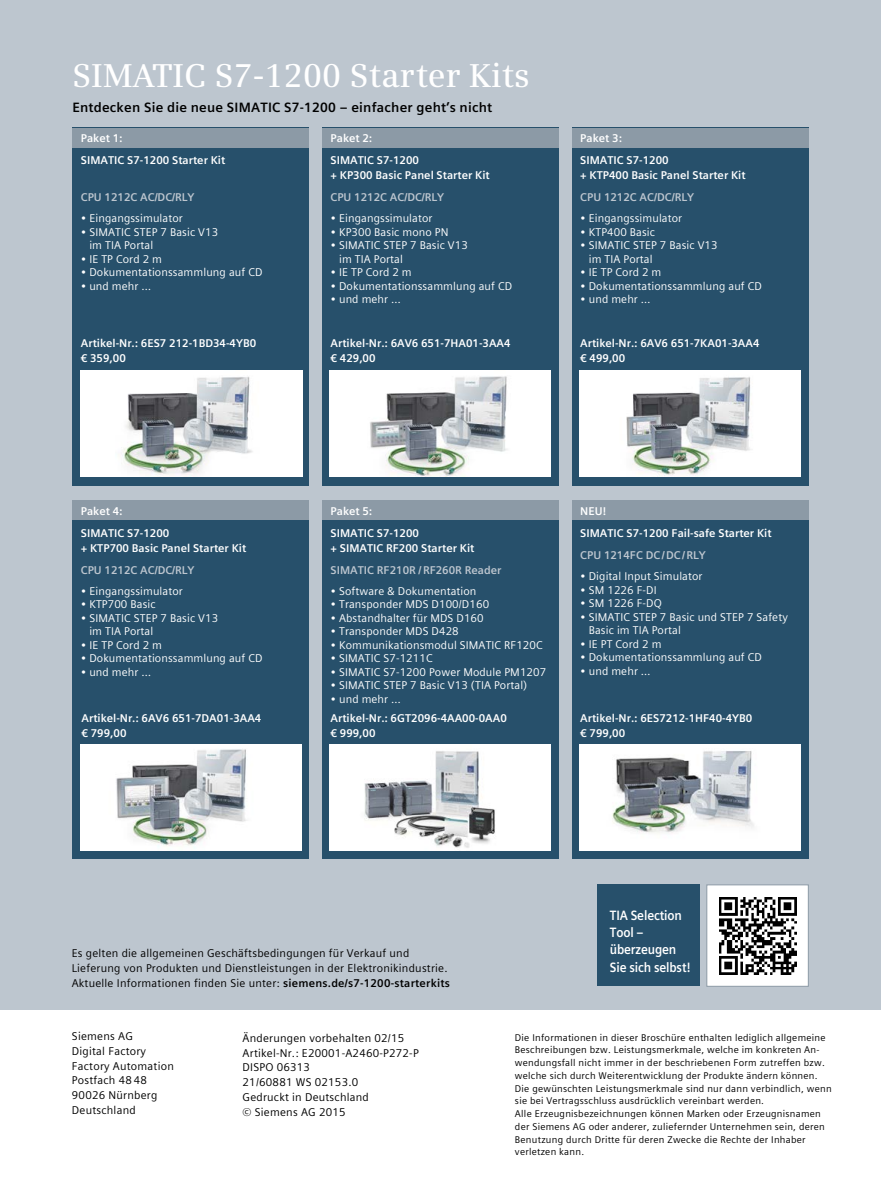
<style>
.page{position:relative;width:881px;height:1178px;background:#fff}
.page>*{position:absolute;margin:0;border:0;box-sizing:border-box;transform-origin:0 0}
.t1{font:600 33px "Siemens Serif";letter-spacing:.005em;color:#fff}
.t2{font:700 13.5px "Siemens Sans Global";letter-spacing:.015em;color:#000}
.t3{font:700 13.5px/17px "Siemens Sans Global";letter-spacing:-.01em;color:#fff;scale:.9 1}
.t4{font:11.25px/13.5px "Siemens Sans Global";letter-spacing:.01em;color:#fff}
.t5{font:700 11.25px/14.9px "Siemens Sans Global";color:#fff}
.t6{font:11.25px/14.9px "Siemens Sans Global";letter-spacing:.02em;color:#000}
.t7{font:700 11.25px "Siemens Sans Global";color:#bdc6cf}
.t8{font:9.75px/12.8px "Siemens Sans Global";letter-spacing:.025em;color:#000}
.s1{font-weight:700}
</style>
<div class="page">
<div style="left:0;top:0;width:880px;height:1009px;background:#bdc6cf"></div>
<div style="left:596px;top:884px;width:103px;height:102px;background:#27506b"></div>
<div style="left:706px;top:884px;width:102px;height:102px;background:#fff;border:1px solid #8c9aa6"></div>
<img style="left:719px;top:898px;width:77px;height:76px">
<div style="left:72px;top:128px;width:237px;height:358px;background:#27506b"></div>
<div style="left:72px;top:500px;width:237px;height:359px;background:#27506b"></div>
<div style="left:322px;top:500px;width:236px;height:359px;background:#27506b"></div>
<div style="left:571px;top:500px;width:237px;height:359px;background:#27506b"></div>
<div style="left:322px;top:128px;width:236px;height:358px;background:#27506b"></div>
<div style="left:571px;top:128px;width:237px;height:358px;background:#27506b"></div>
<div style="left:330px;top:371px;width:221px;height:106px;background:#fff"></div>
<img style="left:370px;top:376px;width:137px;height:101px">
<div style="left:579px;top:371px;width:221px;height:106px;background:#fff"></div>
<img style="left:626px;top:377px;width:126px;height:99px">
<div style="left:81px;top:371px;width:221px;height:106px;background:#fff"></div>
<img style="left:121px;top:376px;width:132px;height:101px">
<div style="left:80px;top:744px;width:221px;height:106px;background:#fff"></div>
<img style="left:116px;top:749px;width:131px;height:99px">
<div style="left:330px;top:744px;width:221px;height:106px;background:#fff"></div>
<img style="left:364px;top:751px;width:131px;height:97px">
<div style="left:579px;top:744px;width:221px;height:106px;background:#fff"></div>
<img style="left:612px;top:751px;width:142px;height:82px">
<div style="left:72px;top:128px;width:237px;height:20px;background:#8c9aa6"></div>
<div style="left:322px;top:128px;width:236px;height:20px;background:#8c9aa6"></div>
<div style="left:322px;top:500px;width:236px;height:20px;background:#8c9aa6"></div>
<div style="left:72px;top:500px;width:237px;height:20px;background:#8c9aa6"></div>
<div style="left:571px;top:128px;width:237px;height:20px;background:#8c9aa6"></div>
<div style="left:571px;top:500px;width:237px;height:20px;background:#8c9aa6"></div>
<h1 class="t1" style="left:72px;top:56px;width:458px">SIMATIC S7-1200 Starter Kits</h1>
<p class="t2" style="left:72px;top:97px;width:421px">Entdecken Sie die neue SIMATIC S7-1200 – einfacher geht’s nicht</p>
<p class="t5" style="left:81px;top:127px;width:146px;line-height:22px">Paket 1:<br>SIMATIC S7-1200 Starter Kit</p>
<p class="t7" style="left:81px;top:189px;width:115px">CPU 1212C AC/DC/RLY</p>
<p class="t4" style="left:81px;top:211px;width:103px">• Eingangssimulator</p>
<p class="t4" style="left:89px;top:225px;width:130px;text-indent:-9px">• SIMATIC STEP 7 Basic V13 im TIA Portal</p>
<p class="t4" style="left:81px;top:252px;width:83px">• IE TP Cord 2 m</p>
<p class="t4" style="left:81px;top:265px;width:183px">• Dokumentationssammlung auf CD</p>
<p class="t4" style="left:81px;top:279px;width:72px">• und mehr …</p>
<p class="t5" style="left:330px;top:127px;width:90px;line-height:22px">Paket 2:<br>SIMATIC S7-1200</p>
<p class="t5" style="left:330px;top:168px;width:161px">+ KP300 Basic Panel Starter Kit</p>
<p class="t7" style="left:330px;top:189px;width:115px">CPU 1212C AC/DC/RLY</p>
<p class="t4" style="left:330px;top:211px;width:103px">• Eingangssimulator</p>
<p class="t4" style="left:330px;top:225px;width:119px">• KP300 Basic mono PN</p>
<p class="t4" style="left:339px;top:238px;width:130px;text-indent:-9px">• SIMATIC STEP 7 Basic V13 im TIA Portal</p>
<p class="t4" style="left:330px;top:265px;width:83px">• IE TP Cord 2 m</p>
<p class="t4" style="left:330px;top:279px;width:183px">• Dokumentationssammlung auf CD</p>
<p class="t4" style="left:330px;top:292px;width:72px">• und mehr …</p>
<p class="t5" style="left:580px;top:127px;width:90px;line-height:22px">Paket 3:<br>SIMATIC S7-1200</p>
<p class="t5" style="left:580px;top:168px;width:167px">+ KTP400 Basic Panel Starter Kit</p>
<p class="t7" style="left:580px;top:189px;width:115px">CPU 1212C AC/DC/RLY</p>
<p class="t4" style="left:580px;top:211px;width:103px">• Eingangssimulator</p>
<p class="t4" style="left:580px;top:225px;width:76px">• KTP400 Basic</p>
<p class="t4" style="left:588px;top:238px;width:130px;text-indent:-9px">• SIMATIC STEP 7 Basic V13 im TIA Portal</p>
<p class="t4" style="left:580px;top:265px;width:83px">• IE TP Cord 2 m</p>
<p class="t4" style="left:580px;top:279px;width:183px">• Dokumentationssammlung auf CD</p>
<p class="t4" style="left:580px;top:292px;width:72px">• und mehr …</p>
<p class="t5" style="left:81px;top:336px;width:177px">Artikel-Nr.: 6ES7 212-1BD34-4YB0 € 359,00</p>
<p class="t5" style="left:330px;top:336px;width:181px">Artikel-Nr.: 6AV6 651-7HA01-3AA4 € 429,00</p>
<p class="t5" style="left:580px;top:336px;width:181px">Artikel-Nr.: 6AV6 651-7KA01-3AA4 € 499,00</p>
<p class="t5" style="left:81px;top:500px;width:90px;line-height:22px">Paket 4:<br>SIMATIC S7-1200</p>
<p class="t5" style="left:81px;top:541px;width:167px">+ KTP700 Basic Panel Starter Kit</p>
<p class="t7" style="left:81px;top:562px;width:115px">CPU 1212C AC/DC/RLY</p>
<p class="t4" style="left:81px;top:584px;width:103px">• Eingangssimulator</p>
<p class="t4" style="left:81px;top:598px;width:76px">• KTP700 Basic</p>
<p class="t4" style="left:89px;top:611px;width:130px;text-indent:-9px">• SIMATIC STEP 7 Basic V13 im TIA Portal</p>
<p class="t4" style="left:81px;top:638px;width:83px">• IE TP Cord 2 m</p>
<p class="t4" style="left:81px;top:652px;width:183px">• Dokumentationssammlung auf CD</p>
<p class="t4" style="left:81px;top:665px;width:72px">• und mehr …</p>
<p class="t5" style="left:330px;top:500px;width:90px;line-height:22px">Paket 5:<br>SIMATIC S7-1200</p>
<p class="t5" style="left:330px;top:541px;width:145px">+ SIMATIC RF200 Starter Kit</p>
<p class="t7" style="left:330px;top:562px;width:172px">SIMATIC RF210R /RF260R Reader</p>
<p class="t4" style="left:330px;top:584px;width:147px">• Software &amp; Dokumentation</p>
<p class="t4" style="left:330px;top:598px;width:160px">• Transponder MDS D100/D160</p>
<p class="t4" style="left:330px;top:611px;width:155px">• Abstandhalter für MDS D160</p>
<p class="t4" style="left:330px;top:625px;width:130px">• Transponder MDS D428</p>
<p class="t4" style="left:330px;top:638px;width:213px">• Kommunikationsmodul SIMATIC RF120C</p>
<p class="t4" style="left:330px;top:652px;width:104px">• SIMATIC S7-1211C</p>
<p class="t4" style="left:330px;top:665px;width:217px">• SIMATIC S7-1200 Power Module PM1207</p>
<p class="t4" style="left:330px;top:679px;width:198px">• SIMATIC STEP 7 Basic V13 (TIA Portal)</p>
<p class="t4" style="left:330px;top:692px;width:72px">• und mehr …</p>
<p class="t5" style="left:81px;top:710px;width:181px">Artikel-Nr.: 6AV6 651-7DA01-3AA4 € 799,00</p>
<p class="t5" style="left:330px;top:710px;width:178px">Artikel-Nr.: 6GT2096-4AA00-0AA0 € 999,00</p>
<p class="t5" style="left:580px;top:500px;width:193px;line-height:22px">NEU!<br>SIMATIC S7-1200 Fail-safe Starter Kit</p>
<p class="t7" style="left:580px;top:547px;width:127px">CPU 1214FC DC/DC/RLY</p>
<p class="t4" style="left:580px;top:569px;width:124px">• Digital Input Simulator</p>
<p class="t4" style="left:580px;top:583px;width:78px">• SM 1226 F-DI</p>
<p class="t4" style="left:580px;top:596px;width:83px">• SM 1226 F-DQ</p>
<p class="t4" style="left:588px;top:610px;width:200px;text-indent:-9px">• SIMATIC STEP 7 Basic und STEP 7 Safety<br>Basic im TIA Portal</p>
<p class="t4" style="left:580px;top:637px;width:83px">• IE PT Cord 2 m</p>
<p class="t4" style="left:580px;top:650px;width:183px">• Dokumentationssammlung auf CD</p>
<p class="t4" style="left:580px;top:664px;width:72px">• und mehr …</p>
<p class="t5" style="left:580px;top:710px;width:173px">Artikel-Nr.: 6ES7212-1HF40-4YB0 € 799,00</p>
<p class="t6" style="left:72px;top:945px;width:379px">Es gelten die allgemeinen Geschäftsbedingungen für Verkauf und<br>Lieferung von Produkten und Dienstleistungen in der Elektronikindustrie.<br>Aktuelle Informationen finden Sie unter: <span class="s1">siemens.de/s7-1200-starterkits</span></p>
<p class="t3" style="left:609px;top:907px;width:91px">TIA Selection<br>Tool – überzeugen<br>Sie sich selbst!</p>
<p class="t6" style="left:72px;top:1028px;width:103px">Siemens AG<br>Digital Factory<br>Factory Automation<br>Postfach 48 48<br>90026 Nürnberg<br>Deutschland</p>
<p class="t6" style="left:242px;top:1030px;width:178px">Änderungen vorbehalten 02/15<br>Artikel-Nr.: E20001-A2460-P272-P<br>DISPO 06313<br>21/60881 WS 02153.0<br>Gedruckt in Deutschland<br>© Siemens AG 2015</p>
<p class="t8" style="left:514px;top:1031px;width:318px">Die Informationen in dieser Broschüre enthalten lediglich allgemeine Beschreibungen bzw. Leistungsmerkmale, welche im konkreten An&shy;wendungsfall nicht immer in der beschriebenen Form zutreffen bzw. welche sich durch Weiterentwicklung der Produkte ändern können.<br>Die gewünschten Leistungsmerkmale sind nur dann verbindlich, wenn sie bei Vertragsschluss ausdrücklich vereinbart werden.<br>Alle Erzeugnisbezeichnungen können Marken oder Erzeugnisnamen der Siemens AG oder anderer, zuliefernder Unternehmen sein, deren Benutzung durch Dritte für deren Zwecke die Rechte der Inhaber verletzen kann.</p>
</div>
